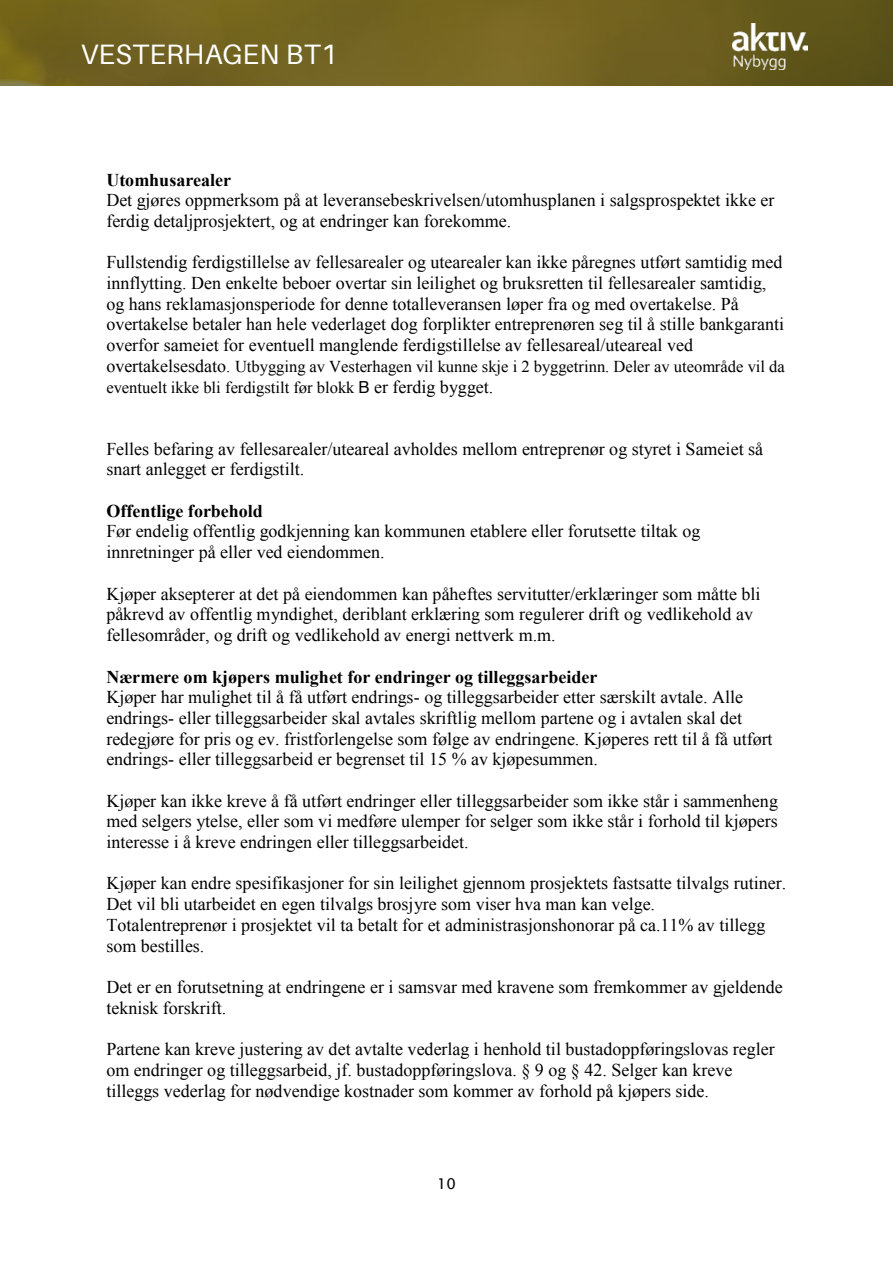
<style>
.page{position:relative;width:893px;height:1263px;background:#fff}
.page>*{position:absolute;margin:0;border:0;box-sizing:border-box;transform-origin:0 0}
.t1{font:28.05px "Aileron";letter-spacing:.01em;color:#fff}
.t2{font:18px/20.7px "Times New Roman";color:#000}
.t3{font:700 18px "Times New Roman";color:#000}
.t4{font:16.5px/20.7px "Times New Roman";color:#000}
.t5{font:15px "Lucida Sans";color:#000}
.s1{font-size:18px}
.s2{font-family:"Helvetica"}
</style>
<div class="page">
<img style="left:0;top:0;width:893px;height:85px">
<img style="left:733px;top:24px;width:74px;height:46px">
<h1 class="t1" style="left:81px;top:39px;width:258px">VESTERHAGEN BT1</h1>
<p class="t3" style="left:106px;top:167px;width:126px">Utomhusarealer</p>
<p class="t2" style="left:106px;top:189px;width:670px">Det gjøres oppmerksom på at leveransebeskrivelsen/utomhusplanen i salgsprospektet ikke er ferdig detaljprosjektert, og at endringer kan forekomme.</p>
<p class="t2" style="left:106px;top:252px;width:679px">Fullstendig ferdigstillelse av fellesarealer og utearealer kan ikke påregnes utført samtidig med innflytting. Den enkelte beboer overtar sin leilighet og bruksretten til fellesarealer samtidig, og hans reklamasjonsperiode for denne totalleveransen løper fra og med overtakelse. På overtakelse betaler han hele vederlaget dog forplikter entreprenøren seg til å stille bankgaranti overfor sameiet for eventuell manglende ferdigstillelse av fellesareal/uteareal ved</p>
<p class="t4" style="left:106px;top:356px;width:680px"><span class="s1">overtakelsesdato</span>. Utbygging av Vesterhagen vil kunne skje i 2 byggetrinn. Deler av uteområde vil da eventuelt ikke bli ferdigstilt før blokk <span class="s2">B</span> <span class="s1">er ferdig bygget.</span></p>
<p class="t2" style="left:106px;top:438px;width:658px">Felles befaring av fellesarealer/uteareal avholdes mellom entreprenør og styret i Sameiet så snart anlegget er ferdigstilt.</p>
<p class="t3" style="left:106px;top:499px;width:158px">Offentlige forbehold</p>
<p class="t2" style="left:106px;top:521px;width:595px">Før endelig offentlig godkjenning kan kommunen etablere eller forutsette tiltak og innretninger på eller ved eiendommen.</p>
<p class="t2" style="left:106px;top:583px;width:656px">Kjøper aksepterer at det på eiendommen kan påheftes servitutter/erklæringer som måtte bli påkrevd av offentlig myndighet, deriblant erklæring som regulerer drift og vedlikehold av fellesområder, og drift og vedlikehold av energi nettverk m.m.</p>
<p class="t3" style="left:106px;top:664px;width:493px">Nærmere om kjøpers mulighet for endringer og tilleggsarbeider</p>
<p class="t2" style="left:106px;top:686px;width:668px">Kjøper har mulighet til å få utført endrings- og tilleggsarbeider etter særskilt avtale. Alle endrings- eller tilleggsarbeider skal avtales skriftlig mellom partene og i avtalen skal det redegjøre for pris og ev. fristforlengelse som følge av endringene. Kjøperes rett til å få utført endrings- eller tilleggsarbeid er begrenset til 15 % av kjøpesummen.</p>
<p class="t2" style="left:106px;top:790px;width:673px;text-align:justify">Kjøper kan ikke kreve å få utført endringer eller tilleggsarbeider som ikke står i sammenheng med selgers ytelse, eller som vi medføre ulemper for selger som ikke står i forhold til kjøpers interesse i å kreve endringen eller tilleggsarbeidet.</p>
<p class="t2" style="left:106px;top:873px;width:681px">Kjøper kan endre spesifikasjoner for sin leilighet gjennom prosjektets fastsatte tilvalgs rutiner.<br>Det vil bli utarbeidet en egen tilvalgs brosjyre som viser hva man kan velge.<br>Totalentreprenør i prosjektet vil ta betalt for et administrasjonshonorar på ca.11% av tillegg som bestilles.</p>
<p class="t2" style="left:106px;top:976px;width:678px">Det er en forutsetning at endringene er i samsvar med kravene som fremkommer av gjeldende teknisk forskrift.</p>
<p class="t2" style="left:106px;top:1038px;width:670px">Partene kan kreve justering av det avtalte vederlag i henhold til bustadoppføringslovas regler om endringer og tilleggsarbeid, jf. bustadoppføringslova. § 9 og § 42. Selger kan kreve tilleggs vederlag for nødvendige kostnader som kommer av forhold på kjøpers side.</p>
<p class="t5" style="left:437px;top:1175px;width:20px">10</p>
</div>
